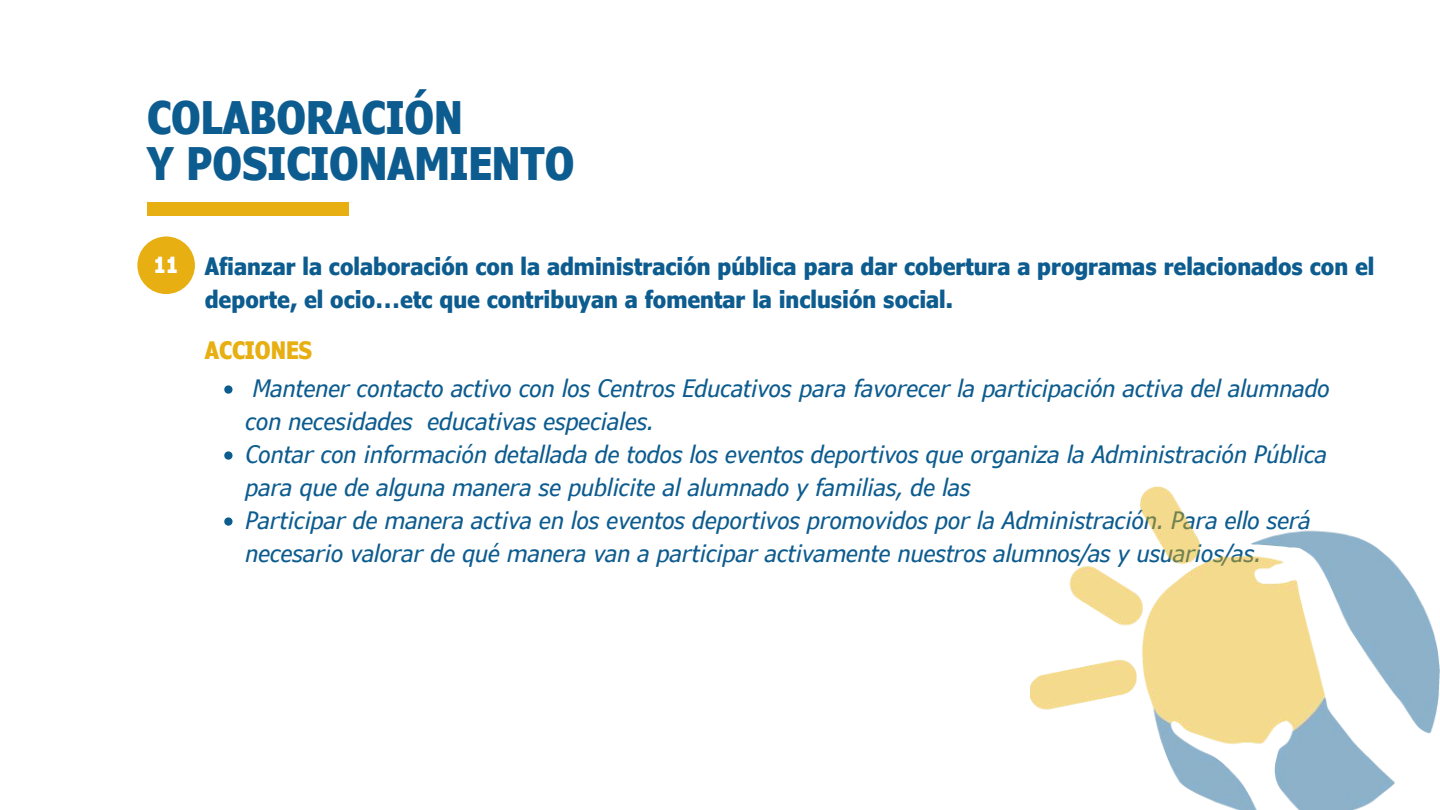
<style>
.page{position:relative;width:1440px;height:810px;background:#fff}
.page>*{position:absolute;margin:0;border:0;box-sizing:border-box;transform-origin:0 0}
.t1{font:700 condensed 44.8px/46.5px "Verdana Pro";color:#0d5c8f}
.t2{font:24.9px "Archive";color:#fff}
.t3{font:italic condensed 24px/33px "Verdana Pro";color:#0d5c8f}
.t4{font:700 condensed 24px/33px "Verdana Pro";color:#0d5c8f}
.t5{font:700 condensed 24px "Verdana Pro";color:#e7af12}
</style>
<div class="page">
<div style="left:147px;top:203px;width:202px;height:13px;background:#e7af12"></div>
<div style="left:137px;top:236px;width:58px;height:58px;background:#e7af12;border-radius:50%"></div>
<svg style="left:224px;top:385px;width:9px;height:9px"></svg>
<svg style="left:224px;top:451px;width:9px;height:9px"></svg>
<svg style="left:224px;top:517px;width:9px;height:9px"></svg>
<img style="left:1030px;top:487px;width:410px;height:323px">
<h1 class="t1" style="left:147px;top:93px;width:429px">COLABORACIÓN<br>Y POSICIONAMIENTO</h1>
<p class="t2" style="left:154px;top:250px;width:26px">11</p>
<p class="t4" style="left:205px;top:249px;width:1171px">Afianzar la colaboración con la administración pública para dar cobertura a programas relacionados con el deporte, el ocio…etc que contribuyan a fomentar la inclusión social.</p>
<p class="t5" style="left:205px;top:335px;width:109px">ACCIONES</p>
<p class="t3" style="left:246px;top:371px;width:1086px;text-indent:7px">Mantener contacto activo con los Centros Educativos para favorecer la participación activa del alumnado con necesidades educativas especiales.<br>Contar con información detallada de todos los eventos deportivos que organiza la Administración Pública para que de alguna manera se publicite al alumnado y familias, de las<br>Participar de manera activa en los eventos deportivos promovidos por la Administración. Para ello será necesario valorar de qué manera van a participar activamente nuestros alumnos/as y usuarios/as.</p>
</div>
